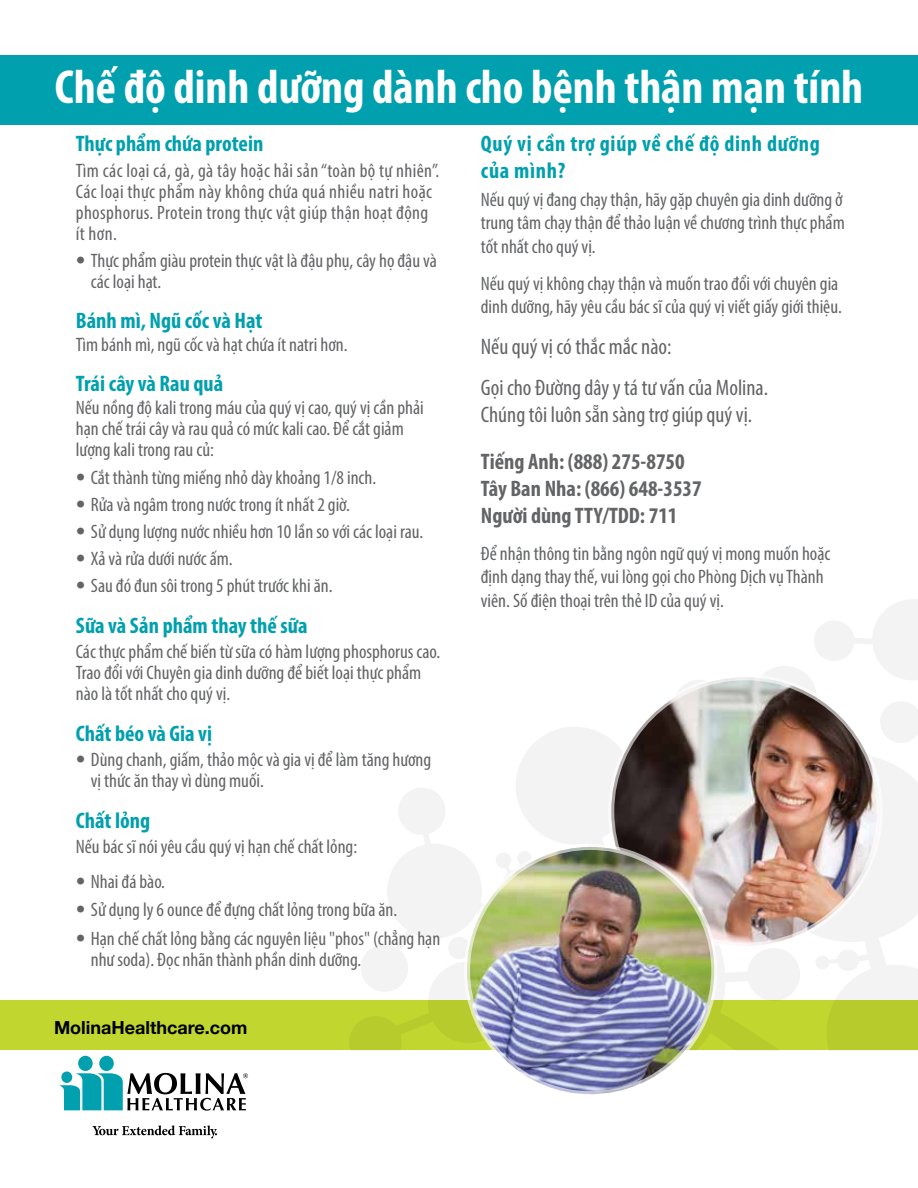
<style>
.page{position:relative;width:918px;height:1188px;background:#fff}
.page>*{position:absolute;margin:0;border:0;box-sizing:border-box;transform-origin:0 0}
.t1{font:700 condensed 48px "Myriad Pro";color:#fff}
.t2{font:700 condensed 22.5px "Myriad Pro";color:#00a0af}
.t3{font:condensed 22.5px/40.5px "Myriad Pro";color:#636466}
.t4{font:700 condensed 22.5px/27px "Myriad Pro";color:#636466}
.t5{font:700 condensed 22.5px/27px "Myriad Pro";letter-spacing:.03em;color:#00a0af}
.t6{font:condensed 19.5px/21px "Myriad Pro";color:#636466}
.t7{font:condensed 19.5px/21px "Myriad Pro";letter-spacing:.02em;color:#636466}
.t8{font:700 18px "Helvetica Neue";color:#000}
.s1{font-family:"Helvetica Neue"}
</style>
<div class="page">
<div style="left:0;top:1000px;width:918px;height:50px;background:#c1d72f"></div>
<svg style="left:92px;top:1125px;width:125px;height:14px"></svg>
<div style="left:99px;top:1056px;width:15px;height:15px;background:#00a0af;border-radius:50%"></div>
<div style="left:78px;top:1056px;width:15px;height:15px;background:#00a0af;border-radius:50%"></div>
<svg style="left:59px;top:1073px;width:189px;height:38px"></svg>
<div style="left:61px;top:1072px;width:11px;height:11px;background:#00a0af;border-radius:50%"></div>
<div style="left:0;top:55px;width:918px;height:70px;background:#00a0af"></div>
<svg style="left:349px;top:600px;width:569px;height:450px"></svg>
<img style="left:611px;top:677px;width:269px;height:269px;border-radius:134px">
<div style="left:608px;top:674px;width:275px;height:275px;border:6px solid #fff;border-radius:50%"></div>
<img style="left:467px;top:847px;width:247px;height:247px;border-radius:124px">
<div style="left:464px;top:844px;width:253px;height:253px;border:6px solid #fff;border-radius:50%"></div>
<h1 class="t1" style="left:55px;top:57px;width:810px">Chế độ dinh dưỡng dành cho bệnh thận mạn tính</h1>
<p class="t2" style="left:76px;top:130px;width:189px">Thực phẩm chứa protein</p>
<p class="t7" style="left:76px;top:159px;width:365px">Tìm các loại cá, gà, gà tây hoặc hải sản “toàn bộ tự nhiên”.<br>Các loại thực phẩm này không chứa quá nhiều natri hoặc phosphorus. Protein trong thực vật giúp thận hoạt động ít hơn.</p>
<p class="t6" style="left:91px;top:249px;width:348px;text-indent:-15px"><span class="s1">•</span> Thực phẩm giàu protein thực vật là đậu phụ, cây họ đậu và các loại hạt.</p>
<p class="t2" style="left:76px;top:307px;width:188px">Bánh mì, Ngũ cốc và Hạt</p>
<p class="t6" style="left:76px;top:333px;width:273px">Tìm bánh mì, ngũ cốc và hạt chứa ít natri hơn.</p>
<p class="t2" style="left:76px;top:370px;width:149px">Trái cây và Rau quả</p>
<p class="t6" style="left:76px;top:396px;width:350px">Nếu nồng độ kali trong máu của quý vị cao, quý vị cần phải hạn chế trái cây và rau quả có mức kali cao. Để cắt giảm lượng kali trong rau củ:</p>
<p class="t6" style="left:76px;top:467px;width:302px"><span class="s1">•</span> Cắt thành từng miếng nhỏ dày khoảng 1/8 inch.</p>
<p class="t6" style="left:76px;top:494px;width:276px"><span class="s1">•</span> Rửa và ngâm trong nước trong ít nhất 2 giờ.</p>
<p class="t6" style="left:76px;top:521px;width:349px"><span class="s1">•</span> Sử dụng lượng nước nhiều hơn 10 lần so với các loại rau.</p>
<p class="t6" style="left:76px;top:548px;width:158px"><span class="s1">•</span> Xả và rửa dưới nước ấm.</p>
<p class="t6" style="left:76px;top:575px;width:258px"><span class="s1">•</span> Sau đó đun sôi trong 5 phút trước khi ăn.</p>
<p class="t2" style="left:76px;top:611px;width:233px">Sữa và Sản phẩm thay thế sữa</p>
<p class="t6" style="left:76px;top:641px;width:366px">Các thực phẩm chế biến từ sữa có hàm lượng phosphorus cao.<br>Trao đổi với Chuyên gia dinh dưỡng để biết loại thực phẩm nào là tốt nhất cho quý vị.</p>
<p class="t2" style="left:76px;top:719px;width:138px">Chất béo và Gia vị</p>
<p class="t6" style="left:91px;top:749px;width:342px;text-indent:-15px"><span class="s1">•</span> Dùng chanh, giấm, thảo mộc và gia vị để làm tăng hương vị thức ăn thay vì dùng muối.</p>
<p class="t2" style="left:76px;top:806px;width:76px">Chất lỏng</p>
<p class="t6" style="left:76px;top:836px;width:283px">Nếu bác sĩ nói yêu cầu quý vị hạn chế chất lỏng:</p>
<p class="t6" style="left:76px;top:870px;width:91px"><span class="s1">•</span> Nhai đá bào.</p>
<p class="t6" style="left:76px;top:899px;width:323px"><span class="s1">•</span> Sử dụng ly 6 ounce để đựng chất lỏng trong bữa ăn.</p>
<p class="t6" style="left:91px;top:927px;width:351px;text-indent:-15px"><span class="s1">•</span> Hạn chế chất lỏng bằng các nguyên liệu "phos" (chẳng hạn như soda). Đọc nhãn thành phần dinh dưỡng.</p>
<p class="t5" style="left:481px;top:130px;width:341px">Quý vị cần trợ giúp về chế độ dinh dưỡng của mình?</p>
<p class="t6" style="left:481px;top:188px;width:365px;line-height:23.4px;text-align:justify">Nếu quý vị đang chạy thận, hãy gặp chuyên gia dinh dưỡng ở trung tâm chạy thận để thảo luận về chương trình thực phẩm tốt nhất cho quý vị.</p>
<p class="t6" style="left:481px;top:271px;width:362px;line-height:23.4px">Nếu quý vị không chạy thận và muốn trao đổi với chuyên gia dinh dưỡng, hãy yêu cầu bác sĩ của quý vị viết giấy giới thiệu.</p>
<p class="t3" style="left:481px;top:326px;width:289px">Nếu quý vị có thắc mắc nào:<br>Gọi cho Đường dây y tá tư vấn của Molina.</p>
<p class="t3" style="left:481px;top:394px;width:273px">Chúng tôi luôn sẵn sàng trợ giúp quý vị.</p>
<p class="t4" style="left:481px;top:448px;width:222px">Tiếng Anh: (888) 275-8750<br>Tây Ban Nha: (866) 648-3537<br>Người dùng TTY/TDD: 711</p>
<p class="t6" style="left:481px;top:542px;width:351px;line-height:23.4px">Để nhận thông tin bằng ngôn ngữ quý vị mong muốn hoặc định dạng thay thế, vui lòng gọi cho Phòng Dịch vụ Thành viên. Số điện thoại trên thẻ ID của quý vị.</p>
<p class="t8" style="left:54px;top:1013px;width:195px">MolinaHealthcare.com</p>
</div>
